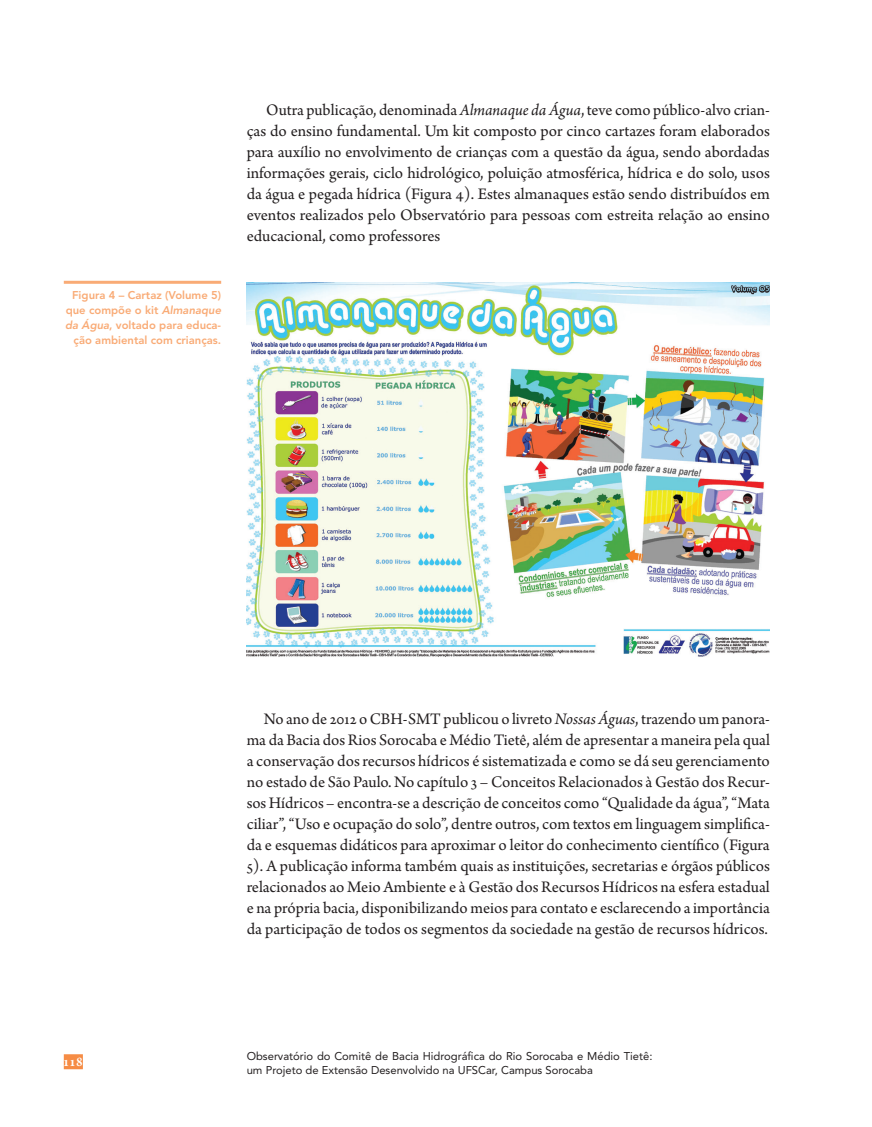
<style>
.page{position:relative;width:872px;height:1127px;background:#fff}
.page>*{position:absolute;margin:0;border:0;box-sizing:border-box;transform-origin:0 0}
.texto{font:16.95px/21px "Arno Pro";color:#231f20;text-align:justify}
.t1{font:600 15px "Arno Pro";color:#fff}
.notas_rodape{font:11.25px/14.2px "Avenir LT Std";color:#231f20}
.legenda_fio_acima_es{font:800 11.25px/15px "Avenir LT Std";color:#f9ab76;text-align:right}
.s1{font-style:italic}
</style>
<div class="page">
<div style="left:64px;top:1054px;width:19px;height:15px;background:#f68c45"></div>
<img style="left:247px;top:283px;width:523px;height:374px">
<hr style="left:64px;top:281px;width:157px;height:3px;background:#f9ab76">
<p class="legenda_fio_acima_es" style="left:65px;top:287px;width:158px">Figura 4 – Cartaz (Volume 5) que compõe o kit <span class="s1">Almanaque da Água</span>, voltado para educa&shy;ção ambiental com crianças.</p>
<p class="texto" style="left:247px;top:100px;width:525px;text-indent:20px">Outra publicação, denominada <span class="s1">Almanaque da Água</span>, teve como público-alvo crian&shy;ças do ensino fundamental. Um kit composto por cinco cartazes foram elaborados para auxílio no envolvimento de crianças com a questão da água, sendo abordadas informações gerais, ciclo hidrológico, poluição atmosférica, hídrica e do solo, usos da água e pegada hídrica (Figura 4). Estes almanaques estão sendo distribuídos em eventos realizados pelo Observatório para pessoas com estreita relação ao ensino educacional, como professores</p>
<p class="texto" style="left:247px;top:709px;width:525px;text-indent:17px">No ano de 2012 o CBH-SMT publicou o livreto <span class="s1">Nossas Águas</span>, trazendo um panora&shy;ma da Bacia dos Rios Sorocaba e Médio Tietê, além de apresentar a maneira pela qual a conservação dos recursos hídricos é sistematizada e como se dá seu gerenciamento no estado de São Paulo. No capítulo 3 – Conceitos Relacionados à Gestão dos Recur&shy;sos Hídricos – encontra-se a descrição de conceitos como “Qualidade da água”, “Mata ciliar”, “Uso e ocupação do solo”, dentre outros, com textos em linguagem simplifica&shy;da e esquemas didáticos para aproximar o leitor do conhecimento científico (Figura 5). A publicação informa também quais as instituições, secretarias e órgãos públicos relacionados ao Meio Ambiente e à Gestão dos Recursos Hídricos na esfera estadual e na própria bacia, disponibilizando meios para contato e esclarecendo a importância da participação de todos os segmentos da sociedade na gestão de recursos hídricos.</p>
<p class="t1" style="left:64px;top:1052px;width:21px">118</p>
<p class="notas_rodape" style="left:247px;top:1049px;width:407px">Observatório do Comitê de Bacia Hidrográfica do Rio Sorocaba e Médio Tietê: um Projeto de Extensão Desenvolvido na UFSCar, Campus Sorocaba</p>
</div>
